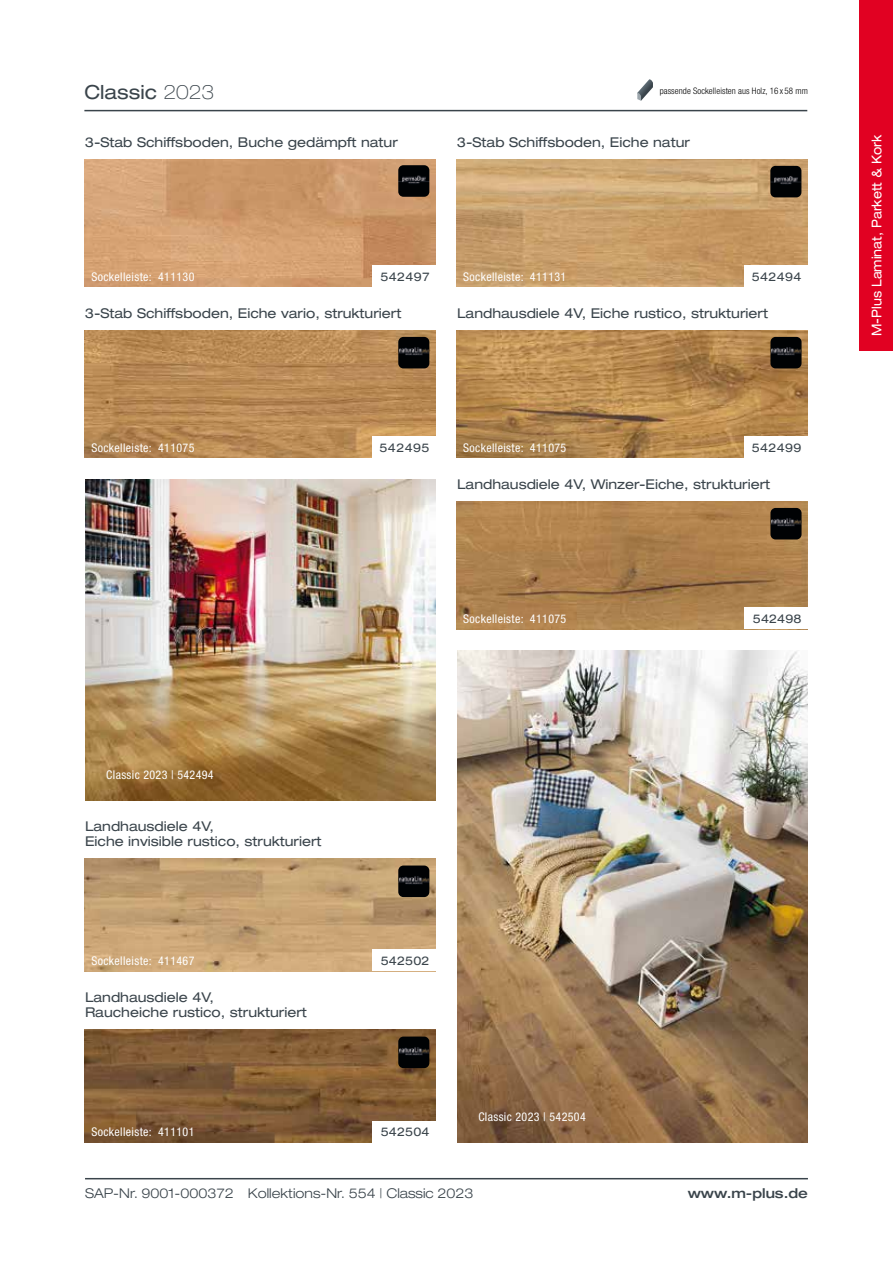
<style>
.page{position:relative;width:893px;height:1263px;background:#fff}
.page>*{position:absolute;margin:0;border:0;box-sizing:border-box;transform-origin:0 0}
.t1{font:expanded 19.5px "Helvetica Neue LT Pro";color:#3a444b}
.t2{font:expanded 13.5px/15px "Helvetica Neue LT Pro";color:#3a444b}
.t3{font:300 expanded 13.5px "Helvetica Neue LT Pro";color:#3a444b}
.t4{font:expanded 13.5px "Helvetica Neue LT Pro";color:#fff;scale:.9 1}
.t5{font:500 expanded 13.5px "Helvetica Neue LT Pro";color:#3a444b}
.t6{font:condensed 12px "Helvetica Neue LT Pro";letter-spacing:.03em;color:#fff}
.t7{font:expanded 12px "Helvetica Neue LT Pro";letter-spacing:.03em;color:#3a444b}
.t8{font:300 condensed 9px "Helvetica Neue LT Pro";letter-spacing:.01em;color:#000}
.s1{font-weight:100}
</style>
<div class="page">
<hr style="left:85px;top:1178px;width:723px;height:1px;background:#3a444b">
<div style="left:859px;top:0;width:34px;height:351px;background:#e10122"></div>
<hr style="left:84px;top:110px;width:723px;height:1px;background:#3a444b">
<img style="left:85px;top:159px;width:351px;height:128px">
<img style="left:85px;top:859px;width:351px;height:112px">
<div style="left:372px;top:266px;width:64px;height:21px;background:#fff"></div>
<div style="left:372px;top:950px;width:64px;height:21px;background:#fff"></div>
<img style="left:398px;top:165px;width:31px;height:32px">
<img style="left:457px;top:159px;width:351px;height:128px">
<img style="left:457px;top:502px;width:351px;height:127px">
<div style="left:744px;top:266px;width:64px;height:21px;background:#fff"></div>
<div style="left:744px;top:608px;width:64px;height:21px;background:#fff"></div>
<img style="left:770px;top:166px;width:31px;height:31px">
<svg style="left:637px;top:79px;width:16px;height:22px"></svg>
<img style="left:457px;top:330px;width:351px;height:128px">
<div style="left:744px;top:437px;width:64px;height:21px;background:#fff"></div>
<img style="left:85px;top:330px;width:351px;height:128px">
<img style="left:85px;top:1030px;width:351px;height:112px">
<div style="left:372px;top:437px;width:64px;height:21px;background:#fff"></div>
<div style="left:372px;top:1121px;width:64px;height:21px;background:#fff"></div>
<img style="left:85px;top:479px;width:351px;height:321px">
<img style="left:457px;top:650px;width:351px;height:492px">
<svg style="left:457px;top:425px;width:149px;height:33px;background:#a8804c"></svg>
<img style="left:398px;top:337px;width:31px;height:31px">
<img style="left:398px;top:865px;width:31px;height:32px">
<img style="left:398px;top:1036px;width:31px;height:32px">
<img style="left:770px;top:337px;width:31px;height:31px">
<img style="left:770px;top:508px;width:31px;height:31px">
<h1 class="t1" style="left:84px;top:80px;width:131px">Classic <span class="s1">2023</span></h1>
<p class="t2" style="left:85px;top:134px;width:314px">3-Stab Schiffsboden, Buche gedämpft natur</p>
<p class="t8" style="left:660px;top:86px;width:150px">passende Sockelleisten aus Holz, 16 x 58 mm</p>
<p class="t2" style="left:457px;top:134px;width:234px">3-Stab Schiffsboden, Eiche natur</p>
<p class="t6" style="left:91px;top:269px;width:105px">Sockelleiste: 411130</p>
<p class="t7" style="left:380px;top:269px;width:50px">542497</p>
<p class="t6" style="left:463px;top:269px;width:105px">Sockelleiste: 411131</p>
<p class="t7" style="left:752px;top:269px;width:51px">542494</p>
<p class="t2" style="left:85px;top:305px;width:318px">3-Stab Schiffsboden, Eiche vario, strukturiert</p>
<p class="t2" style="left:457px;top:305px;width:312px">Landhausdiele 4V, Eiche rustico, strukturiert</p>
<p class="t6" style="left:91px;top:440px;width:105px">Sockelleiste: 411075</p>
<p class="t7" style="left:380px;top:440px;width:51px">542495</p>
<p class="t6" style="left:463px;top:440px;width:105px">Sockelleiste: 411075</p>
<p class="t7" style="left:752px;top:440px;width:51px">542499</p>
<p class="t2" style="left:457px;top:476px;width:315px">Landhausdiele 4V, Winzer-Eiche, strukturiert</p>
<p class="t6" style="left:463px;top:611px;width:105px">Sockelleiste: 411075</p>
<p class="t7" style="left:753px;top:611px;width:50px">542498</p>
<p class="t6" style="left:106px;top:767px;width:109px">Classic 2023 | 542494</p>
<p class="t2" style="left:85px;top:818px;width:238px">Landhausdiele 4V,<br>Eiche invisible rustico, strukturiert</p>
<p class="t6" style="left:91px;top:953px;width:105px">Sockelleiste: 411467</p>
<p class="t2" style="left:85px;top:989px;width:223px">Landhausdiele 4V,<br>Raucheiche rustico, strukturiert</p>
<p class="t6" style="left:91px;top:1124px;width:105px">Sockelleiste: 411101</p>
<p class="t7" style="left:381px;top:953px;width:50px">542502</p>
<p class="t7" style="left:381px;top:1124px;width:50px">542504</p>
<p class="t6" style="left:478px;top:1109px;width:109px">Classic 2023 | 542504</p>
<p class="t3" style="left:85px;top:1185px;width:390px">SAP-Nr. 9001-000372 Kollektions-Nr. 554 | Classic 2023</p>
<p class="t5" style="left:688px;top:1185px;width:122px">www.m-plus.de</p>
<p class="t4" style="left:868px;top:336px;width:225px;rotate:-90deg">M-Plus Laminat, Parkett &amp; Kork</p>
</div>
